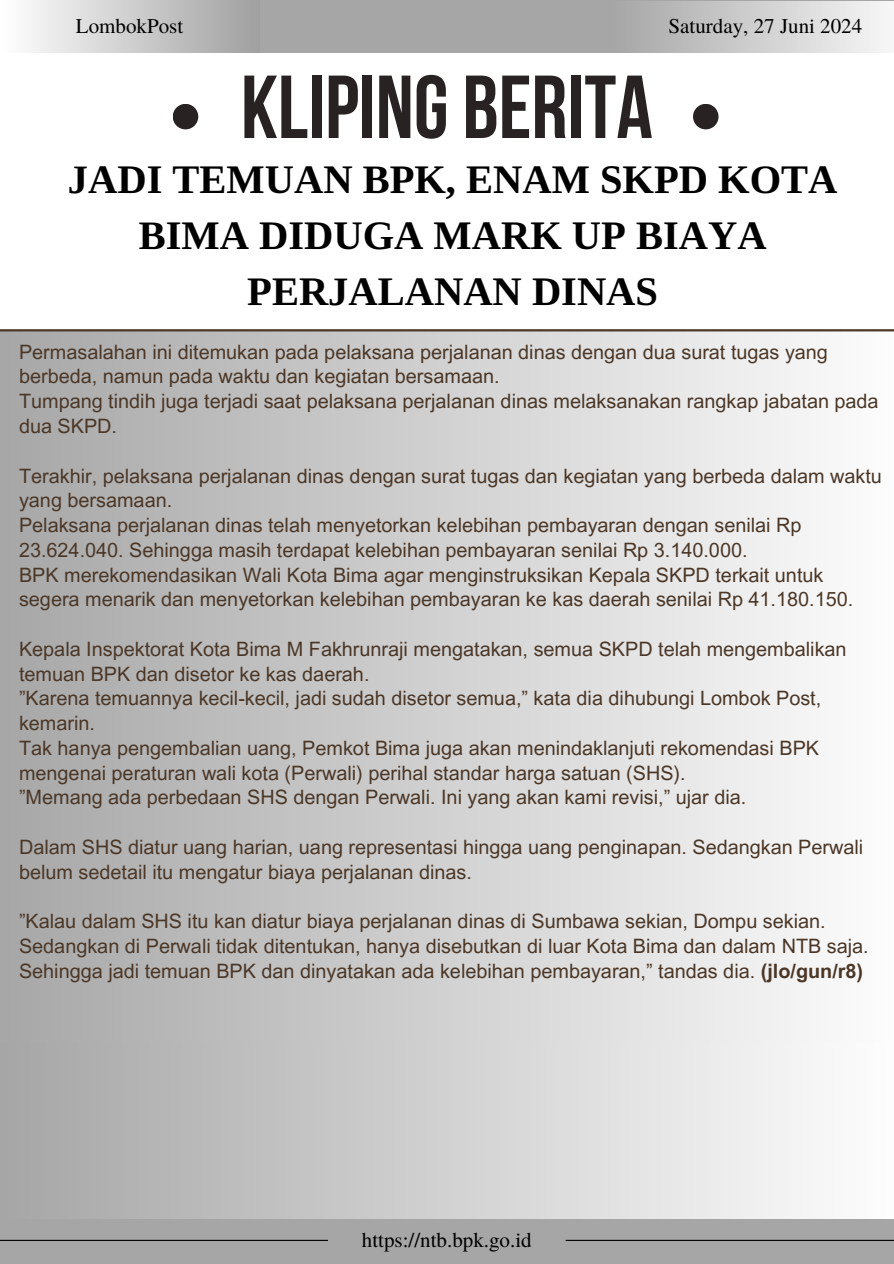
<style>
.page{position:relative;width:894px;height:1264px;background:#fff}
.page>*{position:absolute;margin:0;border:0;box-sizing:border-box;transform-origin:0 0}
.t1{font:89.1px "Bebas Neue Cyrillic";color:#282222}
.t2{font:700 40.5px/56.2px "Libra Serif Modern";color:#000;text-align:center}
.t3{font:21px "Te X Gyre Termes";color:#000}
.t4{font:19.8px/24.8px "Arial MT Pro";color:#4b3727}
.s1{font-weight:700}
</style>
<div class="page">
<div style="left:0;top:1216px;width:893px;height:47px;background:#a6a6a6"></div>
<div style="left:0;top:605px;width:893px;height:613px;background:linear-gradient(to right,#a6a6a6,#fdfdfd)"></div>
<div style="left:692px;top:104px;width:26px;height:25px;background:#282222;border-radius:50%"></div>
<div style="left:173px;top:104px;width:25px;height:25px;background:#282222;border-radius:50%"></div>
<div style="left:0;top:330px;width:893px;height:711px;background:linear-gradient(to right,#a7a7a7,#fcfcfc)"></div>
<hr style="left:0;top:329px;width:893px;height:2px;background:#4b3727">
<div style="left:0;top:0;width:893px;height:52px;background:#a6a6a6"></div>
<div style="left:0;top:0;width:259px;height:52px;background:linear-gradient(to right,#fff,#a0a0a0)"></div>
<div style="left:611px;top:2px;width:282px;height:50px;background:linear-gradient(to right,#a6a6a6,#f6f6f6)"></div>
<hr style="left:0;top:1239px;width:328px;height:1px;background:#000">
<hr style="left:565px;top:1239px;width:328px;height:1px;background:#000">
<p class="t3" style="left:76px;top:10px;width:109px">LombokPost</p>
<h1 class="t3" style="left:668px;top:11px;width:195px">Saturday, 27 Juni 2024</h1>
<p class="t1" style="left:241px;top:71px;width:413px">KLIPING BERITA</p>
<p class="t2" style="left:68px;top:151px;width:770px">JADI TEMUAN BPK, ENAM SKPD KOTA<br>BIMA DIDUGA MARK UP BIAYA<br>PERJALANAN DINAS</p>
<p class="t4" style="left:19px;top:342px;width:810px">Permasalahan ini ditemukan pada pelaksana perjalanan dinas dengan dua surat tugas yang berbeda, namun pada waktu dan kegiatan bersamaan.</p>
<p class="t4" style="left:19px;top:391px;width:860px">Tumpang tindih juga terjadi saat pelaksana perjalanan dinas melaksanakan rangkap jabatan pada dua SKPD.</p>
<p class="t4" style="left:19px;top:465px;width:864px">Terakhir, pelaksana perjalanan dinas dengan surat tugas dan kegiatan yang berbeda dalam waktu yang bersamaan.</p>
<p class="t4" style="left:19px;top:515px;width:783px">Pelaksana perjalanan dinas telah menyetorkan kelebihan pembayaran dengan senilai Rp<br>23.624.040. Sehingga masih terdapat kelebihan pembayaran senilai Rp 3.140.000.</p>
<p class="t4" style="left:19px;top:564px;width:835px">BPK merekomendasikan Wali Kota Bima agar menginstruksikan Kepala SKPD terkait untuk segera menarik dan menyetorkan kelebihan pembayaran ke kas daerah senilai Rp 41.180.150.</p>
<p class="t4" style="left:19px;top:639px;width:828px">Kepala Inspektorat Kota Bima M Fakhrunraji mengatakan, semua SKPD telah mengembalikan temuan BPK dan disetor ke kas daerah.</p>
<p class="t4" style="left:19px;top:688px;width:803px">”Karena temuannya kecil-kecil, jadi sudah disetor semua,” kata dia dihubungi Lombok Post, kemarin.</p>
<p class="t4" style="left:19px;top:738px;width:801px">Tak hanya pengembalian uang, Pemkot Bima juga akan menindaklanjuti rekomendasi BPK mengenai peraturan wali kota (Perwali) perihal standar harga satuan (SHS).</p>
<p class="t4" style="left:19px;top:787px;width:728px">”Memang ada perbedaan SHS dengan Perwali. Ini yang akan kami revisi,” ujar dia.</p>
<p class="t4" style="left:19px;top:837px;width:845px">Dalam SHS diatur uang harian, uang representasi hingga uang penginapan. Sedangkan Perwali belum sedetail itu mengatur biaya perjalanan dinas.</p>
<p class="t4" style="left:19px;top:911px;width:850px">”Kalau dalam SHS itu kan diatur biaya perjalanan dinas di Sumbawa sekian, Dompu sekian.<br>Sedangkan di Perwali tidak ditentukan, hanya disebutkan di luar Kota Bima dan dalam NTB saja.<br>Sehingga jadi temuan BPK dan dinyatakan ada kelebihan pembayaran,” tandas dia. <span class="s1">(jlo/gun/r8)</span></p>
<h2 class="t3" style="left:362px;top:1224px;width:171px">https://ntb.bpk.go.id</h2>
</div>
